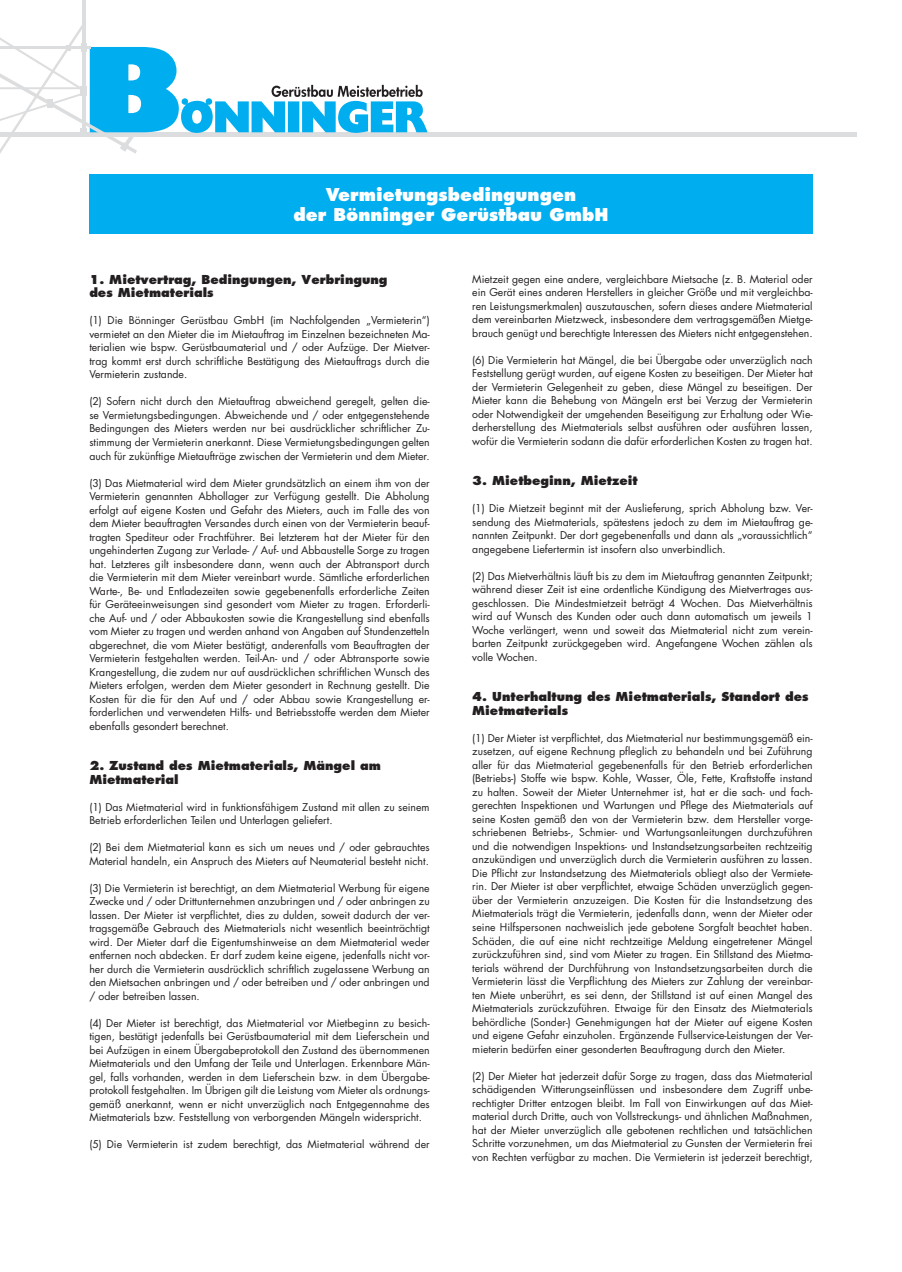
<style>
.page{position:relative;width:902px;height:1272px;background:#fff}
.page>*{position:absolute;margin:0;border:0;box-sizing:border-box;transform-origin:0 0}
.t1{font:800 17.1px/20.5px "Futura";color:#fff;text-align:center}
.t2{font:800 12px/13.5px "Futura";color:#231f20}
.t3{font:10.5px/13.5px "Futura";color:#231f20;text-align:justify}
</style>
<div class="page">
<hr style="left:0;top:132px;width:856px;height:4px;background:#dcdddf">
<hr style="left:82px;top:0;width:3px;height:134px;background:#dcdddf">
<svg style="left:0;top:21px;width:427px;height:133px"></svg>
<div style="left:89px;top:174px;width:723px;height:60px;background:#00aeef"></div>
<h1 class="t1" style="left:293px;top:184px;width:316px">Vermietungsbedingungen<br>der Bönninger Gerüstbau GmbH</h1>
<p class="t2" style="left:89px;top:273px;width:300px">1. Mietvertrag, Bedingungen, Verbringung des Mietmaterials</p>
<p class="t3" style="left:89px;top:314px;width:342px">(1) Die Bönninger Gerüstbau GmbH (im Nachfolgenden „Vermieterin“) vermietet an den Mieter die im Mietauftrag im Einzelnen bezeichneten Ma&shy;terialien wie bspw. Gerüstbaumaterial und / oder Aufzüge. Der Mietver&shy;trag kommt erst durch schriftliche Bestätigung des Mietauftrags durch die Vermieterin zustande.</p>
<p class="t3" style="left:89px;top:395px;width:342px">(2) Sofern nicht durch den Mietauftrag abweichend geregelt, gelten die&shy;se Vermietungsbedingungen. Abweichende und / oder entgegenstehende Bedingungen des Mieters werden nur bei ausdrücklicher schriftlicher Zu&shy;stimmung der Vermieterin anerkannt. Diese Vermietungsbedingungen gelten auch für zukünftige Mietaufträge zwischen der Vermieterin und dem Mieter.</p>
<p class="t3" style="left:89px;top:476px;width:342px">(3) Das Mietmaterial wird dem Mieter grundsätzlich an einem ihm von der Vermieterin genannten Abhollager zur Verfügung gestellt. Die Abholung erfolgt auf eigene Kosten und Gefahr des Mieters, auch im Falle des von dem Mieter beauftragten Versandes durch einen von der Vermieterin beauf&shy;tragten Spediteur oder Frachtführer. Bei letzterem hat der Mieter für den ungehinderten Zugang zur Verlade- / Auf- und Abbaustelle Sorge zu tragen hat. Letzteres gilt insbesondere dann, wenn auch der Abtransport durch die Vermieterin mit dem Mieter vereinbart wurde. Sämtliche erforderlichen Warte-, Be- und Entladezeiten sowie gegebenenfalls erforderliche Zeiten für Geräteeinweisungen sind gesondert vom Mieter zu tragen. Erforderli&shy;che Auf- und / oder Abbaukosten sowie die Krangestellung sind ebenfalls vom Mieter zu tragen und werden anhand von Angaben auf Stundenzetteln abgerechnet, die vom Mieter bestätigt, anderenfalls vom Beauftragten der Vermieterin festgehalten werden. Teil-An- und / oder Abtransporte sowie Krangestellung, die zudem nur auf ausdrücklichen schriftlichen Wunsch des Mieters erfolgen, werden dem Mieter gesondert in Rechnung gestellt. Die Kosten für die für den Auf und / oder Abbau sowie Krangestellung er&shy;forderlichen und verwendeten Hilfs- und Betriebsstoffe werden dem Mieter ebenfalls gesondert berechnet.</p>
<p class="t2" style="left:89px;top:759px;width:293px">2. Zustand des Mietmaterials, Mängel am<br>Mietmaterial</p>
<p class="t3" style="left:89px;top:800px;width:342px">(1) Das Mietmaterial wird in funktionsfähigem Zustand mit allen zu seinem<br>Betrieb erforderlichen Teilen und Unterlagen geliefert.</p>
<p class="t3" style="left:89px;top:840px;width:342px">(2) Bei dem Mietmaterial kann es sich um neues und / oder gebrauchtes<br>Material handeln, ein Anspruch des Mieters auf Neumaterial besteht nicht.</p>
<p class="t3" style="left:89px;top:880px;width:342px">(3) Die Vermieterin ist berechtigt, an dem Mietmaterial Werbung für eigene Zwecke und / oder Drittunternehmen anzubringen und / oder anbringen zu lassen. Der Mieter ist verpflichtet, dies zu dulden, soweit dadurch der ver&shy;tragsgemäße Gebrauch des Mietmaterials nicht wesentlich beeinträchtigt wird. Der Mieter darf die Eigentumshinweise an dem Mietmaterial weder entfernen noch abdecken. Er darf zudem keine eigene, jedenfalls nicht vor&shy;her durch die Vermieterin ausdrücklich schriftlich zugelassene Werbung an den Mietsachen anbringen und / oder betreiben und / oder anbringen und / oder betreiben lassen.</p>
<p class="t3" style="left:89px;top:1016px;width:342px">(4) Der Mieter ist berechtigt, das Mietmaterial vor Mietbeginn zu besich&shy;tigen, bestätigt jedenfalls bei Gerüstbaumaterial mit dem Lieferschein und bei Aufzügen in einem Übergabeprotokoll den Zustand des übernommenen Mietmaterials und den Umfang der Teile und Unterlagen. Erkennbare Män&shy;gel, falls vorhanden, werden in dem Lieferschein bzw. in dem Übergabe&shy;protokoll festgehalten. Im Übrigen gilt die Leistung vom Mieter als ordnungs&shy;gemäß anerkannt, wenn er nicht unverzüglich nach Entgegennahme des Mietmaterials bzw. Feststellung von verborgenden Mängeln widerspricht.</p>
<p class="t3" style="left:89px;top:1137px;width:342px">(5) Die Vermieterin ist zudem berechtigt, das Mietmaterial während der</p>
<p class="t3" style="left:472px;top:272px;width:342px">Mietzeit gegen eine andere, vergleichbare Mietsache (z. B. Material oder ein Gerät eines anderen Herstellers in gleicher Größe und mit vergleichba&shy;ren Leistungsmerkmalen) auszutauschen, sofern dieses andere Mietmaterial dem vereinbarten Mietzweck, insbesondere dem vertragsgemäßen Mietge&shy;brauch genügt und berechtigte Interessen des Mieters nicht entgegenstehen.</p>
<p class="t3" style="left:472px;top:353px;width:342px">(6) Die Vermieterin hat Mängel, die bei Übergabe oder unverzüglich nach Feststellung gerügt wurden, auf eigene Kosten zu beseitigen. Der Mieter hat der Vermieterin Gelegenheit zu geben, diese Mängel zu beseitigen. Der Mieter kann die Behebung von Mängeln erst bei Verzug der Vermieterin oder Notwendigkeit der umgehenden Beseitigung zur Erhaltung oder Wie&shy;derherstellung des Mietmaterials selbst ausführen oder ausführen lassen, wofür die Vermieterin sodann die dafür erforderlichen Kosten zu tragen hat.</p>
<p class="t2" style="left:472px;top:474px;width:167px">3. Mietbeginn, Mietzeit</p>
<p class="t3" style="left:472px;top:501px;width:342px">(1) Die Mietzeit beginnt mit der Auslieferung, sprich Abholung bzw. Ver&shy;sendung des Mietmaterials, spätestens jedoch zu dem im Mietauftrag ge&shy;nannten Zeitpunkt. Der dort gegebenenfalls und dann als „voraussichtlich“ angegebene Liefertermin ist insofern also unverbindlich.</p>
<p class="t3" style="left:472px;top:569px;width:342px">(2) Das Mietverhältnis läuft bis zu dem im Mietauftrag genannten Zeitpunkt; während dieser Zeit ist eine ordentliche Kündigung des Mietvertrages aus&shy;geschlossen. Die Mindestmietzeit beträgt 4 Wochen. Das Mietverhältnis wird auf Wunsch des Kunden oder auch dann automatisch um jeweils 1<br>Woche verlängert, wenn und soweit das Mietmaterial nicht zum verein&shy;barten Zeitpunkt zurückgegeben wird. Angefangene Wochen zählen als volle Wochen.</p>
<p class="t2" style="left:472px;top:690px;width:337px">4. Unterhaltung des Mietmaterials, Standort des<br>Mietmaterials</p>
<p class="t3" style="left:472px;top:731px;width:342px">(1) Der Mieter ist verpflichtet, das Mietmaterial nur bestimmungsgemäß ein&shy;zusetzen, auf eigene Rechnung pfleglich zu behandeln und bei Zuführung aller für das Mietmaterial gegebenenfalls für den Betrieb erforderlichen (Betriebs-) Stoffe wie bspw. Kohle, Wasser, Öle, Fette, Kraftstoffe instand zu halten. Soweit der Mieter Unternehmer ist, hat er die sach- und fach&shy;gerechten Inspektionen und Wartungen und Pflege des Mietmaterials auf seine Kosten gemäß den von der Vermieterin bzw. dem Hersteller vorge&shy;schriebenen Betriebs-, Schmier- und Wartungsanleitungen durchzuführen und die notwendigen Inspektions- und Instandsetzungsarbeiten rechtzeitig anzukündigen und unverzüglich durch die Vermieterin ausführen zu lassen.<br>Die Pflicht zur Instandsetzung des Mietmaterials obliegt also der Vermiete&shy;rin. Der Mieter ist aber verpflichtet, etwaige Schäden unverzüglich gegen&shy;über der Vermieterin anzuzeigen. Die Kosten für die Instandsetzung des Mietmaterials trägt die Vermieterin, jedenfalls dann, wenn der Mieter oder seine Hilfspersonen nachweislich jede gebotene Sorgfalt beachtet haben.<br>Schäden, die auf eine nicht rechtzeitige Meldung eingetretener Mängel zurückzuführen sind, sind vom Mieter zu tragen. Ein Stillstand des Mietma&shy;terials während der Durchführung von Instandsetzungsarbeiten durch die Vermieterin lässt die Verpflichtung des Mieters zur Zahlung der vereinbar&shy;ten Miete unberührt, es sei denn, der Stillstand ist auf einen Mangel des Mietmaterials zurückzuführen. Etwaige für den Einsatz des Mietmaterials behördliche (Sonder-) Genehmigungen hat der Mieter auf eigene Kosten und eigene Gefahr einzuholen. Ergänzende Fullservice-Leistungen der Ver&shy;mieterin bedürfen einer gesonderten Beauftragung durch den Mieter.</p>
<p class="t3" style="left:472px;top:1068px;width:342px">(2) Der Mieter hat jederzeit dafür Sorge zu tragen, dass das Mietmaterial schädigenden Witterungseinflüssen und insbesondere dem Zugriff unbe&shy;rechtigter Dritter entzogen bleibt. Im Fall von Einwirkungen auf das Miet&shy;material durch Dritte, auch von Vollstreckungs- und ähnlichen Maßnahmen, hat der Mieter unverzüglich alle gebotenen rechtlichen und tatsächlichen Schritte vorzunehmen, um das Mietmaterial zu Gunsten der Vermieterin frei von Rechten verfügbar zu machen. Die Vermieterin ist jederzeit berechtigt,</p>
</div>
